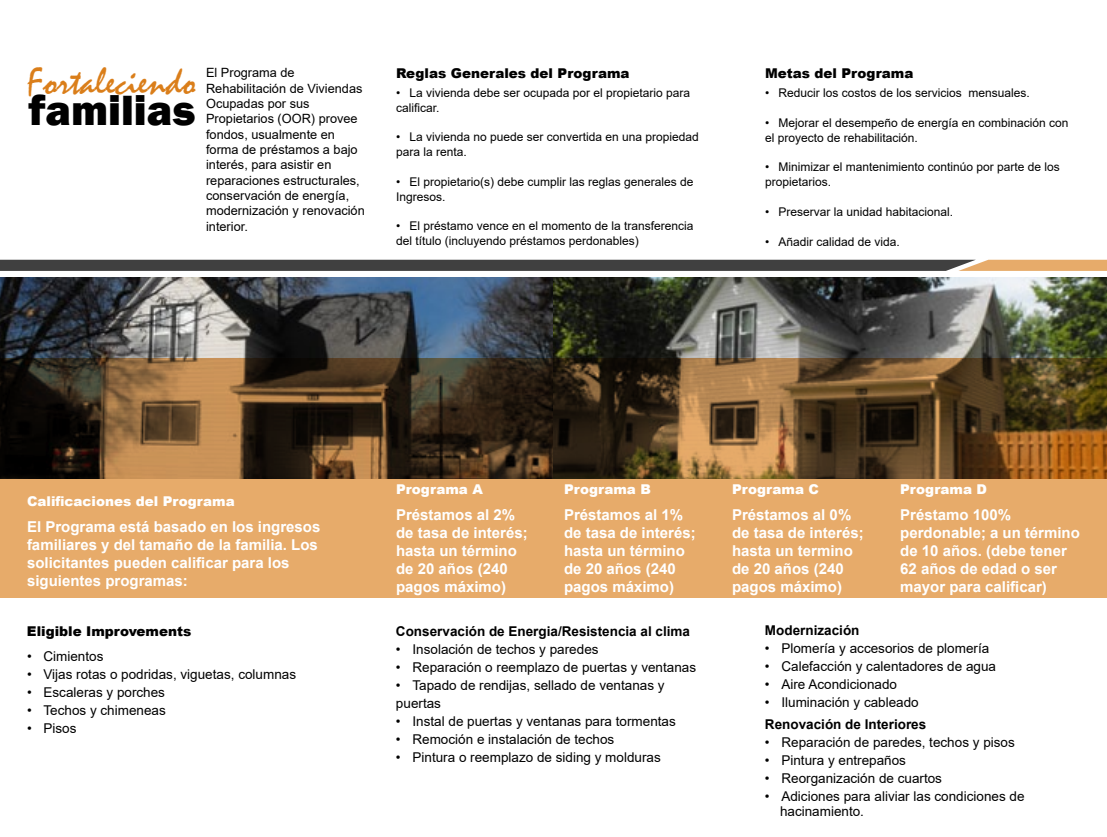
<style>
.page{position:relative;width:1107px;height:837px;background:#fff}
.page>*{position:absolute;margin:0;border:0;box-sizing:border-box;transform-origin:0 0}
.t1{font:800 43.5px "Franklin Gothic";color:#000}
.t2{font:39px "Mistral";color:#da7e1a}
.t3{font:700 15px/18px "Arial";color:#fff}
.t4{font:13.5px/18px "Arial";color:#000}
.t5{font:700 13.5px "Arial";color:#000}
.t6{font:900 13.5px "Arial";color:#000}
.t7{font:900 13.5px "Arial";color:#fff}
.t8{font:12.75px/15.5px "Arial";color:#000}
.t9{font:12px/14.9px "Arial";color:#000}
</style>
<div class="page">
<img style="left:0;top:277px;width:1107px;height:82px">
<svg style="left:0;top:359px;width:1107px;height:239px;fill:#e6aa69"></svg>
<svg style="left:0;top:260px;width:1107px;height:11px"></svg>
<h2 class="t2" style="left:27px;top:58px;width:170px">Fortaleciendo</h2>
<h1 class="t1" style="left:28px;top:82px;width:168px">familias</h1>
<p class="t8" style="left:206px;top:65px;width:160px">El Programa de<br>Rehabilitación de Viviendas<br>Ocupadas por sus<br>Propietarios (OOR) provee fondos, usualmente en forma de préstamos a bajo interés, para asistir en reparaciones estructurales, conservación de energía, modernización y renovación interior.</p>
<p class="t6" style="left:396px;top:63px;width:235px">Reglas Generales del Programa</p>
<p class="t9" style="left:396px;top:85px;width:296px">• La vivienda debe ser ocupada por el propietario para calificar.</p>
<p class="t9" style="left:396px;top:130px;width:304px">• La vivienda no puede ser convertida en una propiedad para la renta.</p>
<p class="t9" style="left:396px;top:174px;width:299px">• El propietario(s) debe cumplir las reglas generales de<br>Ingresos.</p>
<p class="t9" style="left:396px;top:219px;width:299px">• El préstamo vence en el momento de la transferencia del título (incluyendo préstamos perdonables)</p>
<p class="t6" style="left:765px;top:64px;width:150px">Metas del Programa</p>
<p class="t9" style="left:765px;top:85px;width:266px">• Reducir los costos de los servicios mensuales.</p>
<p class="t9" style="left:765px;top:115px;width:305px">• Mejorar el desempeño de energía en combinación con el proyecto de rehabilitación.</p>
<p class="t9" style="left:765px;top:160px;width:296px">• Minimizar el mantenimiento continúo por parte de los propietarios.</p>
<p class="t9" style="left:765px;top:204px;width:190px">• Preservar la unidad habitacional.</p>
<p class="t9" style="left:765px;top:234px;width:136px">• Añadir calidad de vida.</p>
<p class="t7" style="left:27px;top:491px;width:209px">Calificaciones del Programa</p>
<p class="t3" style="left:27px;top:518px;width:295px">El Programa está basado en los ingresos familiares y del tamaño de la familia. Los solicitantes pueden calificar para los siguientes programas:</p>
<p class="t6" style="left:27px;top:621px;width:166px">Eligible Improvements</p>
<p class="t4" style="left:27px;top:647px;width:78px">• Cimientos</p>
<p class="t4" style="left:27px;top:665px;width:271px">• Vijas rotas o podridas, viguetas, columnas</p>
<p class="t4" style="left:27px;top:683px;width:140px">• Escaleras y porches</p>
<p class="t4" style="left:27px;top:701px;width:140px">• Techos y chimeneas</p>
<p class="t4" style="left:27px;top:719px;width:51px">• Pisos</p>
<p class="t7" style="left:396px;top:479px;width:88px">Programa A</p>
<p class="t7" style="left:564px;top:479px;width:88px">Programa B</p>
<p class="t7" style="left:732px;top:479px;width:88px">Programa C</p>
<p class="t7" style="left:900px;top:479px;width:88px">Programa D</p>
<p class="t3" style="left:396px;top:506px;width:133px">Préstamos al 2% de tasa de interés; hasta un término de 20 años (240 pagos máximo)</p>
<p class="t3" style="left:564px;top:506px;width:133px">Préstamos al 1% de tasa de interés; hasta un término de 20 años (240 pagos máximo)</p>
<p class="t3" style="left:732px;top:506px;width:133px">Préstamos al 0% de tasa de interés; hasta un termino de 20 años (240 pagos máximo)</p>
<p class="t3" style="left:900px;top:506px;width:181px">Préstamo 100% perdonable; a un término de 10 años. (debe tener<br>62 años de edad o ser mayor para calificar)</p>
<p class="t5" style="left:396px;top:622px;width:296px">Conservación de Energia/Resistencia al clima</p>
<p class="t4" style="left:396px;top:640px;width:204px">• Insolación de techos y paredes</p>
<p class="t4" style="left:396px;top:658px;width:302px">• Reparación o reemplazo de puertas y ventanas</p>
<p class="t4" style="left:396px;top:676px;width:270px">• Tapado de rendijas, sellado de ventanas y puertas</p>
<p class="t4" style="left:396px;top:712px;width:281px">• Instal de puertas y ventanas para tormentas</p>
<p class="t4" style="left:396px;top:730px;width:220px">• Remoción e instalación de techos</p>
<p class="t4" style="left:396px;top:748px;width:266px">• Pintura o reemplazo de siding y molduras</p>
<p class="t5" style="left:765px;top:621px;width:96px">Modernización</p>
<p class="t4" style="left:765px;top:639px;width:226px">• Plomería y accesorios de plomería</p>
<p class="t4" style="left:765px;top:657px;width:233px">• Calefacción y calentadores de agua</p>
<p class="t4" style="left:765px;top:675px;width:134px">• Aire Acondicionado</p>
<p class="t4" style="left:765px;top:693px;width:155px">• Iluminación y cableado</p>
<p class="t5" style="left:765px;top:715px;width:163px">Renovación de Interiores</p>
<p class="t4" style="left:765px;top:733px;width:251px">• Reparación de paredes, techos y pisos</p>
<p class="t4" style="left:765px;top:751px;width:143px">• Pintura y entrepaños</p>
<p class="t4" style="left:765px;top:769px;width:179px">• Reorganización de cuartos</p>
<p class="t4" style="left:780px;top:789px;width:246px;line-height:15px;text-indent:-15px">• Adiciones para aliviar las condiciones de hacinamiento.</p>
</div>
